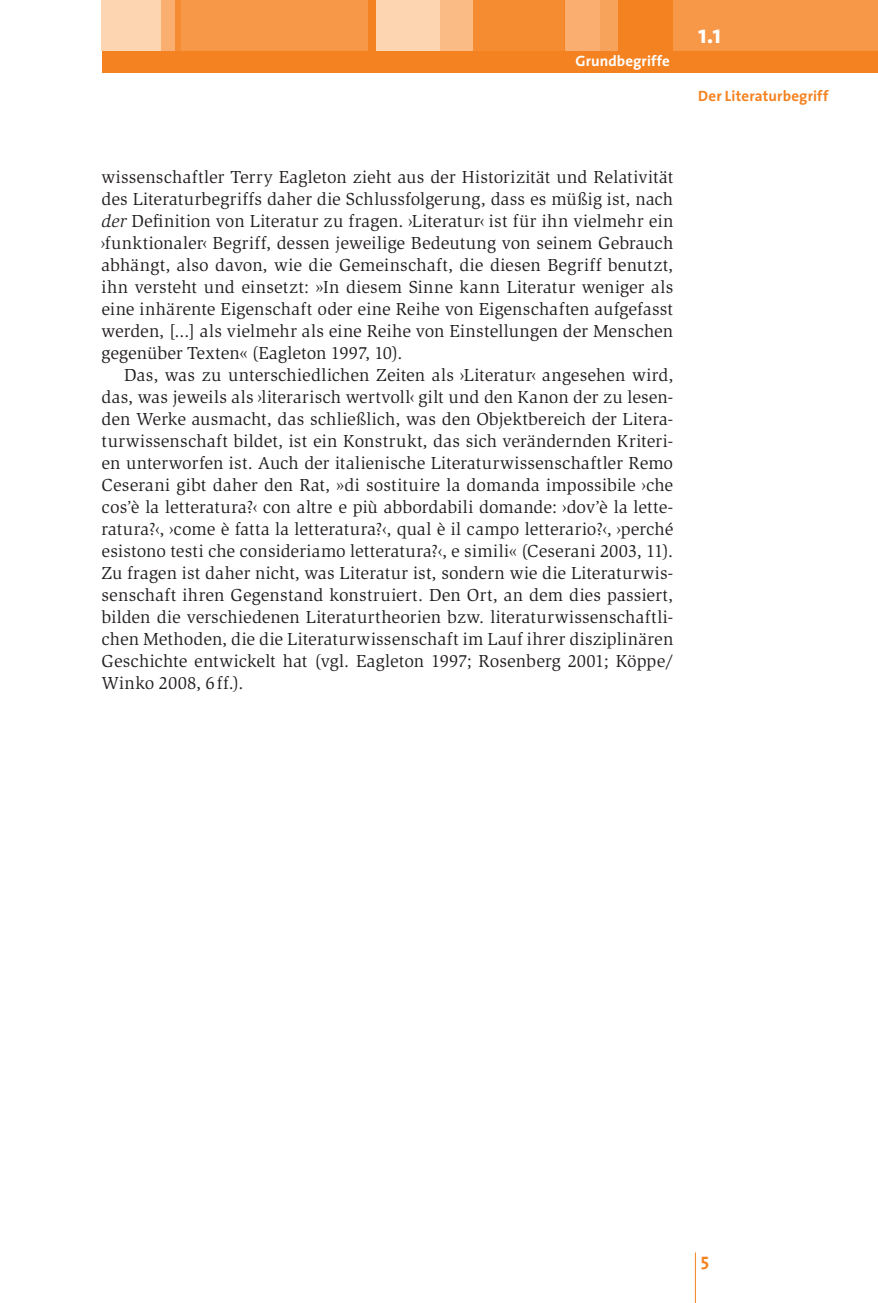
<style>
.page{position:relative;width:878px;height:1303px;background:#fff}
.page>*{position:absolute;margin:0;border:0;box-sizing:border-box;transform-origin:0 0}
.t1{font:700 26px "The Sans";color:#fff}
.t2{font:18px/22px "Slimbach Itc T";letter-spacing:.005em;color:#231f20;text-align:justify}
.t3{font:700 18px "The Sans";color:#f58220}
.t4{font:700 15px "The Sans";letter-spacing:.01em;color:#f58220}
.t5{font:700 15px "The Sans";letter-spacing:.005em;color:#fff}
.s1{font-style:italic}
</style>
<div class="page">
<div style="left:102px;top:0;width:776px;height:73px;background:#f58220"></div>
<div style="left:673px;top:0;width:205px;height:51px;background:#f79848"></div>
<div style="left:599px;top:0;width:18px;height:51px;background:#f8a35c"></div>
<div style="left:473px;top:0;width:91px;height:51px;background:#f68c32"></div>
<div style="left:439px;top:0;width:34px;height:51px;background:#fbbb85"></div>
<div style="left:376px;top:0;width:63px;height:51px;background:#fdd5b1"></div>
<div style="left:180px;top:0;width:187px;height:51px;background:#f79848"></div>
<div style="left:102px;top:0;width:60px;height:51px;background:#fdd5b1"></div>
<div style="left:161px;top:0;width:15px;height:51px;background:#faaf71"></div>
<div style="left:176px;top:0;width:5px;height:51px;background:#f68c32"></div>
<div style="left:566px;top:0;width:34px;height:51px;background:#faaf71"></div>
<hr style="left:695px;top:1252px;width:1px;height:51px;background:#f58220">
<p class="t5" style="left:575px;top:54px;width:96px">Grundbegriffe</p>
<h1 class="t1" style="left:698px;top:24px;width:25px">1.1</h1>
<p class="t4" style="left:698px;top:90px;width:132px">Der Literaturbegriff</p>
<p class="t2" style="left:102px;top:168px;width:573px">wissenschaftler Terry Eagleton zieht aus der Historizität und Relativität des Literaturbegriffs daher die Schlussfolgerung, dass es müßig ist, nach <span class="s1">der</span> Definition von Literatur zu fragen. ›Literatur‹ ist für ihn vielmehr ein ›funktionaler‹ Begriff, dessen jeweilige Bedeutung von seinem Gebrauch abhängt, also davon, wie die Gemeinschaft, die diesen Begriff benutzt, ihn versteht und einsetzt: »In diesem Sinne kann Literatur weniger als eine inhärente Eigenschaft oder eine Reihe von Eigenschaften aufgefasst werden, […] als vielmehr als eine Reihe von Einstellungen der Menschen gegenüber Texten« (Eagleton 1997, 10).</p>
<p class="t2" style="left:102px;top:366px;width:573px;text-indent:23px">Das, was zu unterschiedlichen Zeiten als ›Literatur‹ angesehen wird, das, was jeweils als ›literarisch wertvoll‹ gilt und den Kanon der zu lesen&shy;den Werke ausmacht, das schließlich, was den Objektbereich der Litera&shy;turwissenschaft bildet, ist ein Konstrukt, das sich verändernden Kriteri&shy;en unterworfen ist. Auch der italienische Literaturwissenschaftler Remo Ceserani gibt daher den Rat, »di sostituire la domanda impossibile ›che cos’è la letteratura?‹ con altre e più abbordabili domande: ›dov’è la lette&shy;ratura?‹, ›come è fatta la letteratura?‹, qual è il campo letterario?‹, ›perché esistono testi che consideriamo letteratura?‹, e simili« (Ceserani 2003, 11).<br>Zu fragen ist daher nicht, was Literatur ist, sondern wie die Literaturwis&shy;senschaft ihren Gegenstand konstruiert. Den Ort, an dem dies passiert, bilden die verschiedenen Literaturtheorien bzw. literaturwissenschaftli&shy;chen Methoden, die die Literaturwissenschaft im Lauf ihrer disziplinären Geschichte entwickelt hat (vgl. Eagleton 1997; Rosenberg 2001; Köppe/ Winko 2008, 6 ff.).</p>
<p class="t3" style="left:701px;top:1252px;width:10px">5</p>
</div>
